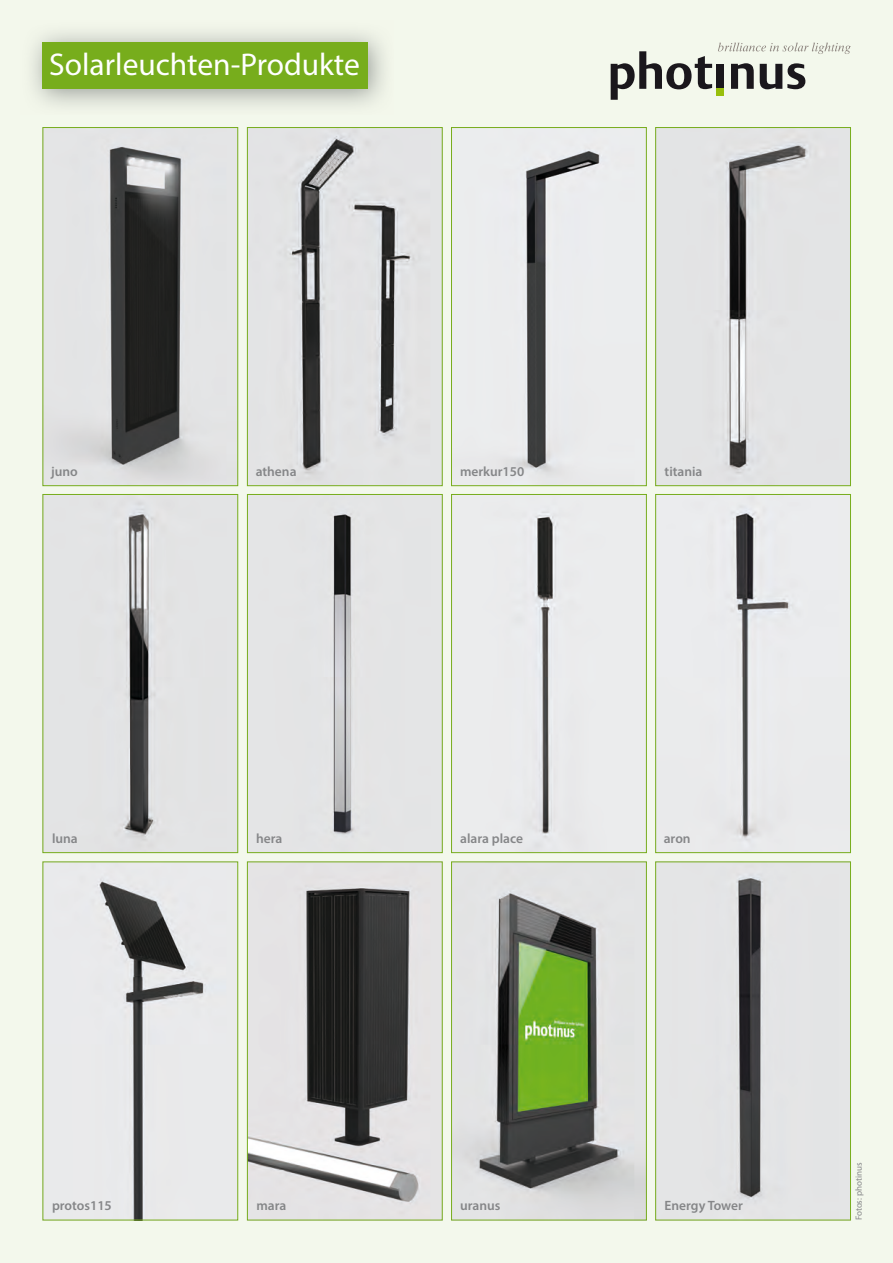
<style>
.page{position:relative;width:893px;height:1263px;background:#f3f8ec}
.page>*{position:absolute;margin:0;border:0;box-sizing:border-box;transform-origin:0 0}
.t1{font:31.5px "Myriad Pro";color:#fff}
.t2{font:600 13.5px "Myriad Pro";color:#858688}
.t3{font:9px "Myriad Pro";color:#858688}
</style>
<div class="page">
<img style="left:31px;top:32px;width:354px;height:75px">
<div style="left:43px;top:42px;width:325px;height:47px;background:#77ad1c"></div>
<img style="left:657px;top:863px;width:192px;height:355px">
<div style="left:655px;top:861px;width:196px;height:359px;border:1px solid #77ad1c"></div>
<img style="left:249px;top:496px;width:192px;height:355px">
<div style="left:247px;top:494px;width:196px;height:359px;border:1px solid #77ad1c"></div>
<img style="left:453px;top:863px;width:192px;height:355px">
<div style="left:451px;top:861px;width:196px;height:359px;border:1px solid #77ad1c"></div>
<div style="left:453px;top:496px;width:192px;height:355px;background:#ebeced"></div>
<div style="left:451px;top:494px;width:196px;height:359px;border:1px solid #77ad1c"></div>
<img style="left:45px;top:496px;width:191px;height:355px">
<div style="left:43px;top:494px;width:195px;height:359px;border:1px solid #77ad1c"></div>
<div style="left:657px;top:496px;width:192px;height:355px;background:#eaebec"></div>
<div style="left:655px;top:494px;width:196px;height:359px;border:1px solid #77ad1c"></div>
<img style="left:45px;top:863px;width:191px;height:355px">
<div style="left:43px;top:861px;width:195px;height:359px;border:1px solid #77ad1c"></div>
<img style="left:249px;top:863px;width:192px;height:355px">
<div style="left:247px;top:861px;width:196px;height:359px;border:1px solid #77ad1c"></div>
<img style="left:45px;top:129px;width:191px;height:355px">
<div style="left:43px;top:127px;width:195px;height:359px;border:1px solid #77ad1c"></div>
<img style="left:657px;top:129px;width:192px;height:355px">
<div style="left:655px;top:127px;width:196px;height:359px;border:1px solid #77ad1c"></div>
<img style="left:249px;top:129px;width:192px;height:355px">
<div style="left:247px;top:127px;width:196px;height:359px;border:1px solid #77ad1c"></div>
<img style="left:453px;top:129px;width:192px;height:355px">
<div style="left:451px;top:127px;width:196px;height:359px;border:1px solid #77ad1c"></div>
<svg style="left:611px;top:51px;width:101px;height:49px"></svg>
<div style="left:717px;top:64px;width:7px;height:25px;background:#1a171c"></div>
<svg style="left:731px;top:63px;width:23px;height:26px"></svg>
<svg style="left:760px;top:63px;width:45px;height:26px"></svg>
<div style="left:717px;top:89px;width:7px;height:7px;background:#98bf0c"></div>
<svg style="left:718px;top:43px;width:133px;height:11px"></svg>
<h1 class="t1" style="left:49px;top:45px;width:312px">Solarleuchten-Produkte</h1>
<p class="t2" style="left:51px;top:463px;width:28px">juno</p>
<p class="t2" style="left:256px;top:463px;width:42px">athena</p>
<p class="t2" style="left:460px;top:463px;width:66px">merkur150</p>
<p class="t2" style="left:665px;top:463px;width:39px">titania</p>
<p class="t2" style="left:52px;top:829px;width:27px">luna</p>
<p class="t2" style="left:256px;top:829px;width:28px">hera</p>
<p class="t2" style="left:664px;top:829px;width:28px">aron</p>
<p class="t2" style="left:460px;top:829px;width:64px">alara place</p>
<p class="t2" style="left:52px;top:1197px;width:61px">protos115</p>
<p class="t2" style="left:256px;top:1197px;width:31px">mara</p>
<p class="t2" style="left:460px;top:1197px;width:42px">uranus</p>
<p class="t2" style="left:665px;top:1197px;width:80px">Energy Tower</p>
<p class="t3" style="left:853px;top:1220px;width:59px;rotate:-90deg">Fotos: photinus</p>
</div>
